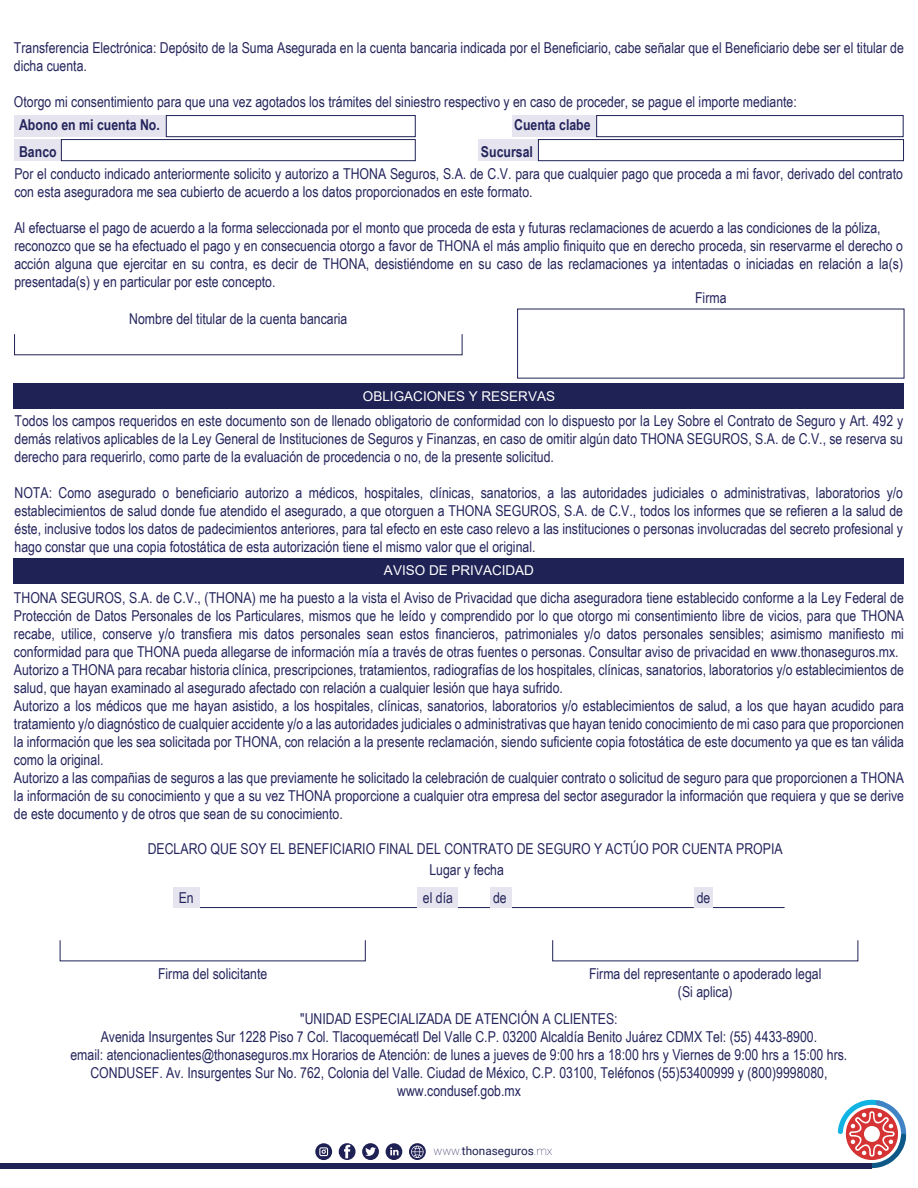
<style>
.page{position:relative;width:918px;height:1188px;background:#fff}
.page>*{position:absolute;margin:0;border:0;box-sizing:border-box;transform-origin:0 0}
.t1{font:15px/18px "Arial Narrow";color:#25255d}
.t2{font:700 15px/26.8px "Arial Narrow";color:#25255d}
.t3{font:13.5px "Arial";color:#fff}
.t4{font:11.7px "Roboto";color:#1f2054}
.s1{font-weight:100}
</style>
<div class="page">
<hr style="left:200px;top:907px;width:217px;height:1px;background:#1f2255">
<hr style="left:511px;top:907px;width:183px;height:1px;background:#1f2255">
<hr style="left:713px;top:907px;width:72px;height:1px;background:#1f2255">
<hr style="left:458px;top:907px;width:32px;height:1px;background:#1f2255">
<div style="left:173px;top:887px;width:27px;height:21px;background:#e6e5ef"></div>
<div style="left:490px;top:887px;width:21px;height:21px;background:#e6e5ef"></div>
<div style="left:694px;top:887px;width:19px;height:21px;background:#e6e5ef"></div>
<div style="left:417px;top:887px;width:41px;height:21px;background:#e6e5ef"></div>
<div style="left:14px;top:384px;width:890px;height:25px;background:#1f2255"></div>
<div style="left:14px;top:558px;width:890px;height:25px;background:#1f2255"></div>
<div style="left:14px;top:116px;width:152px;height:21px;background:#e6e5ef"></div>
<div style="left:14px;top:140px;width:47px;height:21px;background:#e6e5ef"></div>
<div style="left:478px;top:140px;width:60px;height:21px;background:#e6e5ef"></div>
<div style="left:512px;top:116px;width:85px;height:21px;background:#e6e5ef"></div>
<div style="left:166px;top:115px;width:250px;height:22px;border:1px solid #1f2255"></div>
<div style="left:61px;top:139px;width:355px;height:22px;border:1px solid #1f2255"></div>
<div style="left:538px;top:139px;width:366px;height:22px;border:1px solid #1f2255"></div>
<div style="left:596px;top:115px;width:307px;height:22px;border:1px solid #1f2255"></div>
<svg style="left:339px;top:1143px;width:17px;height:17px"></svg>
<svg style="left:362px;top:1143px;width:17px;height:17px"></svg>
<svg style="left:386px;top:1143px;width:16px;height:17px"></svg>
<svg style="left:409px;top:1143px;width:17px;height:17px"></svg>
<svg style="left:315px;top:1143px;width:17px;height:17px"></svg>
<svg style="left:319px;top:1147px;width:9px;height:9px"></svg>
<div style="left:0;top:1163px;width:872px;height:5px;background:#1f2255"></div>
<svg style="left:838px;top:1100px;width:68px;height:68px"></svg>
<p class="t1" style="left:14px;top:38px;width:891px">Transferencia Electrónica: Depósito de la Suma Asegurada en la cuenta bancaria indicada por el Beneficiario, cabe señalar que el Beneficiario debe ser el titular de dicha cuenta.</p>
<p class="t1" style="left:14px;top:92px;width:784px">Otorgo mi consentimiento para que una vez agotados los trámites del siniestro respectivo y en caso de proceder, se pague el importe mediante:</p>
<p class="t2" style="left:19px;top:111px;width:142px">Abono en mi cuenta No.<br>Banco</p>
<p class="t2" style="left:514px;top:111px;width:78px">Cuenta clabe</p>
<p class="t1" style="left:14px;top:164px;width:890px">Por el conducto indicado anteriormente solicito y autorizo a THONA Seguros, S.A. de C.V. para que cualquier pago que proceda a mi favor, derivado del contrato con esta aseguradora me sea cubierto de acuerdo a los datos proporcionados en este formato.</p>
<p class="t1" style="left:14px;top:218px;width:890px">Al efectuarse el pago de acuerdo a la forma seleccionada por el monto que proceda de esta y futuras reclamaciones de acuerdo a las condiciones de la póliza, reconozco que se ha efectuado el pago y en consecuencia otorgo a favor de THONA el más amplio finiquito que en derecho proceda, sin reservarme el derecho o acción alguna que ejercitar en su contra, es decir de THONA, desistiéndome en su caso de las reclamaciones ya intentadas o iniciadas en relación a la(s) presentada(s) y en particular por este concepto.</p>
<p class="t2" style="left:481px;top:138px;width:53px">Sucursal</p>
<p class="t1" style="left:129px;top:309px;width:220px">Nombre del titular de la cuenta bancaria</p>
<p class="t3" style="left:363px;top:387px;width:194px">OBLIGACIONES Y RESERVAS</p>
<p class="t1" style="left:695px;top:288px;width:33px">Firma</p>
<p class="t1" style="left:15px;top:411px;width:890px;text-align:justify">Todos los campos requeridos en este documento son de llenado obligatorio de conformidad con lo dispuesto por la Ley Sobre el Contrato de Seguro y Art. 492 y demás relativos aplicables de la Ley General de Instituciones de Seguros y Finanzas, en caso de omitir algún dato THONA SEGUROS, S.A. de C.V., se reserva su derecho para requerirlo, como parte de la evaluación de procedencia o no, de la presente solicitud.</p>
<p class="t1" style="left:15px;top:483px;width:890px;text-align:justify">NOTA: Como asegurado o beneficiario autorizo a médicos, hospitales, clínicas, sanatorios, a las autoridades judiciales o administrativas, laboratorios y/o establecimientos de salud donde fue atendido el asegurado, a que otorguen a THONA SEGUROS, S.A. de C.V., todos los informes que se refieren a la salud de éste, inclusive todos los datos de padecimientos anteriores, para tal efecto en este caso relevo a las instituciones o personas involucradas del secreto profesional y hago constar que una copia fotostática de esta autorización tiene el mismo valor que el original.</p>
<p class="t3" style="left:384px;top:561px;width:152px">AVISO DE PRIVACIDAD</p>
<p class="t1" style="left:14px;top:588px;width:892px">THONA SEGUROS, S.A. de C.V., (THONA) me ha puesto a la vista el Aviso de Privacidad que dicha aseguradora tiene establecido conforme a la Ley Federal de Protección de Datos Personales de los Particulares, mismos que he leído y comprendido por lo que otorgo mi consentimiento libre de vicios, para que THONA recabe, utilice, conserve y/o transfiera mis datos personales sean estos financieros, patrimoniales y/o datos personales sensibles; asimismo manifiesto mi conformidad para que THONA pueda allegarse de información mía a través de otras fuentes o personas. Consultar aviso de privacidad en www.thonaseguros.mx.<br>Autorizo a THONA para recabar historia clínica, prescripciones, tratamientos, radiografías de los hospitales, clínicas, sanatorios, laboratorios y/o establecimientos de salud, que hayan examinado al asegurado afectado con relación a cualquier lesión que haya sufrido.<br>Autorizo a los médicos que me hayan asistido, a los hospitales, clínicas, sanatorios, laboratorios y/o establecimientos de salud, a los que hayan acudido para tratamiento y/o diagnóstico de cualquier accidente y/o a las autoridades judiciales o administrativas que hayan tenido conocimiento de mi caso para que proporcionen la información que les sea solicitada por THONA, con relación a la presente reclamación, siendo suficiente copia fotostática de este documento ya que es tan válida como la original.<br>Autorizo a las compañias de seguros a las que previamente he solicitado la celebración de cualquier contrato o solicitud de seguro para que proporcionen a THONA la información de su conocimiento y que a su vez THONA proporcione a cualquier otra empresa del sector asegurador la información que requiera y que se derive de este documento y de otros que sean de su conocimiento.</p>
<p class="t1" style="left:148px;top:840px;width:636px">DECLARO QUE SOY EL BENEFICIARIO FINAL DEL CONTRATO DE SEGURO Y ACTÚO POR CUENTA PROPIA</p>
<p class="t1" style="left:179px;top:888px;width:17px">En</p>
<p class="t1" style="left:423px;top:888px;width:32px">el día</p>
<p class="t1" style="left:493px;top:888px;width:15px">de</p>
<p class="t1" style="left:697px;top:888px;width:15px">de</p>
<p class="t1" style="left:429px;top:860px;width:76px">Lugar y fecha</p>
<p class="t1" style="left:158px;top:964px;width:111px">Firma del solicitante</p>
<p class="t1" style="left:589px;top:964px;width:234px;text-align:center">Firma del representante o apoderado legal (Si aplica)</p>
<p class="t1" style="left:70px;top:1009px;width:778px;text-align:center">"UNIDAD ESPECIALIZADA DE ATENCIÓN A CLIENTES:<br>Avenida Insurgentes Sur 1228 Piso 7 Col. Tlacoquemécatl Del Valle C.P. 03200 Alcaldía Benito Juárez CDMX Tel: (55) 4433-8900.<br>email: atencionaclientes@thonaseguros.mx Horarios de Atención: de lunes a jueves de 9:00 hrs a 18:00 hrs y Viernes de 9:00 hrs a 15:00 hrs.<br>CONDUSEF. Av. Insurgentes Sur No. 762, Colonia del Valle. Ciudad de México, C.P. 03100, Teléfonos (55)53400999 y (800)9998080, www.condusef.gob.mx</p>
<p class="t4" style="left:433px;top:1143px;width:121px"><span class="s1">www.</span>thonaseguros<span class="s1">.mx</span></p>
</div>
